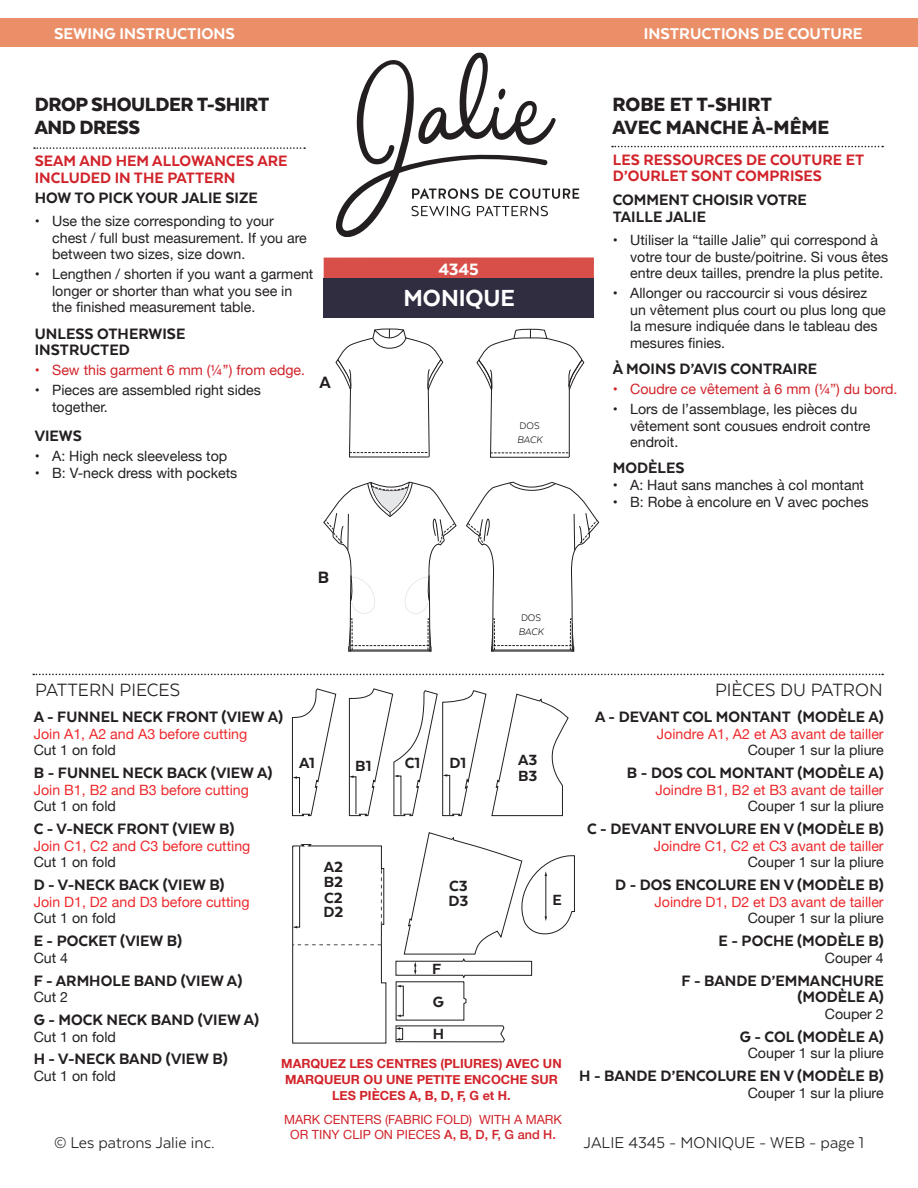
<style>
.page{position:relative;width:918px;height:1188px;background:#fff}
.page>*{position:absolute;margin:0;border:0;box-sizing:border-box;transform-origin:0 0}
.t1{font:800 26.85px "Texta";letter-spacing:-.005em;color:#fff}
.t2{font:900 22.05px/23.7px "Texta";color:#231f20}
.t3{font:900 22.05px/23.7px "Texta";letter-spacing:-.02em;color:#231f20}
.t4{font:20.55px "Texta";color:#231f20}
.t5{font:800 18.9px "Texta";color:#fff}
.t6{font:800 18.9px "Texta";color:#231f20}
.t7{font:18px "Texta";color:#231f20}
.t8{font:800 18px "Texta";color:#fff}
.t9{font:800 17.4px/16.6px "Texta";color:#231f20}
.t10{font:800 17.4px/16.6px "Texta";color:#d1232a}
.t11{font:800 16.95px/14.2px "Texta";color:#231f20}
.t12{font:14.25px/16.5px "Helvetica Neue";color:#231f20}
.t13{font:14.25px/16.5px "Helvetica Neue";color:#ee292c}
.t14{font:14.25px "Helvetica Neue";color:#d1232a}
.t15{font:700 12.6px/15.8px "Helvetica Neue";color:#d1232a;text-align:center}
.t16{font:12.6px/15.8px "Helvetica Neue";color:#d1232a;text-align:center}
.t17{font:italic 11.1px/13.2px "Texta";letter-spacing:-.01em;color:#231f20}
.s1{font-style:normal}
.s2{color:#ee292c}
.s3{color:#231f20}
.s4{font-weight:500}
</style>
<div class="page">
<div style="left:0;top:18px;width:918px;height:29px;background:#eb8f68"></div>
<svg style="left:336px;top:328px;width:107px;height:130px"></svg>
<svg style="left:477px;top:329px;width:107px;height:129px"></svg>
<svg style="left:323px;top:481px;width:134px;height:171px"></svg>
<svg style="left:466px;top:481px;width:133px;height:171px"></svg>
<div style="left:324px;top:257px;width:270px;height:21px;background:#d84f4a"></div>
<svg style="left:34px;top:147px;width:271px;height:2px"></svg>
<svg style="left:612px;top:146px;width:271px;height:1px"></svg>
<div style="left:324px;top:278px;width:270px;height:40px;background:#302d41"></div>
<svg style="left:336px;top:52px;width:243px;height:185px"></svg>
<svg style="left:33px;top:674px;width:850px;height:1px"></svg>
<svg style="left:292px;top:844px;width:95px;height:200px"></svg>
<svg style="left:292px;top:688px;width:45px;height:129px"></svg>
<svg style="left:349px;top:688px;width:220px;height:129px"></svg>
<svg style="left:395px;top:832px;width:180px;height:211px"></svg>
<p class="t8" style="left:54px;top:25px;width:182px">SEWING INSTRUCTIONS</p>
<p class="t8" style="left:644px;top:25px;width:220px">INSTRUCTIONS DE COUTURE</p>
<p class="t3" style="left:35px;top:92px;width:236px">DROP SHOULDER T-SHIRT<br>AND DRESS</p>
<p class="t10" style="left:35px;top:153px;width:254px">SEAM AND HEM ALLOWANCES ARE<br>INCLUDED IN THE PATTERN</p>
<p class="t9" style="left:35px;top:189px;width:225px">HOW TO PICK YOUR JALIE SIZE</p>
<p class="t12" style="left:52px;top:214px;width:256px;text-indent:-17px">• Use the size corresponding to your chest / full bust measurement. If you are between two sizes, size down.</p>
<p class="t12" style="left:52px;top:267px;width:263px;text-indent:-17px">• Lengthen / shorten if you want a garment longer or shorter than what you see in the finished measurement table.</p>
<p class="t9" style="left:35px;top:325px;width:152px">UNLESS OTHERWISE<br>INSTRUCTED</p>
<p class="t14" style="left:35px;top:360px;width:272px">• Sew this garment 6 mm (¼’’) from edge.</p>
<p class="t12" style="left:52px;top:383px;width:210px;text-indent:-17px">• Pieces are assembled right sides together.</p>
<p class="t9" style="left:35px;top:427px;width:49px">VIEWS</p>
<p class="t12" style="left:35px;top:449px;width:194px">• A: High neck sleeveless top</p>
<p class="t12" style="left:35px;top:465px;width:204px">• B: V-neck dress with pockets</p>
<p class="t6" style="left:319px;top:372px;width:13px">A</p>
<p class="t4" style="left:35px;top:679px;width:146px">PATTERN PIECES</p>
<p class="t6" style="left:318px;top:568px;width:13px">B</p>
<p class="t5" style="left:438px;top:260px;width:42px">4345</p>
<p class="t1" style="left:403px;top:284px;width:113px">MONIQUE</p>
<p class="t17" style="left:517px;top:419px;width:27px"><span class="s1">DOS<br></span>BACK</p>
<p class="t17" style="left:518px;top:611px;width:27px"><span class="s1">DOS<br></span>BACK</p>
<p class="t2" style="left:612px;top:92px;width:219px">ROBE ET T-SHIRT<br>AVEC MANCHE À-MÊME</p>
<p class="t10" style="left:613px;top:151px;width:253px">LES RESSOURCES DE COUTURE ET<br>D’OURLET SONT COMPRISES</p>
<p class="t9" style="left:613px;top:191px;width:196px">COMMENT CHOISIR VOTRE<br>TAILLE JALIE</p>
<p class="t12" style="left:630px;top:232px;width:260px;text-indent:-17px">• Utiliser la “taille Jalie” qui correspond à votre tour de buste/poitrine. Si vous êtes entre deux tailles, prendre la plus petite.</p>
<p class="t12" style="left:630px;top:286px;width:257px;text-indent:-17px">• Allonger ou raccourcir si vous désirez un vêtement plus court ou plus long que la mesure indiquée dans le tableau des mesures finies.</p>
<p class="t9" style="left:613px;top:360px;width:206px">À MOINS D’AVIS CONTRAIRE</p>
<p class="t14" style="left:613px;top:379px;width:286px">• Coudre ce vêtement à 6 mm (¼”) du bord<span class="s2">.</span></p>
<p class="t12" style="left:630px;top:402px;width:242px;text-indent:-17px">• Lors de l’assemblage, les pièces du vêtement sont cousues endroit contre endroit.</p>
<p class="t9" style="left:613px;top:460px;width:73px">MODÈLES</p>
<p class="t12" style="left:613px;top:478px;width:253px">• A: Haut sans manches à col montant</p>
<p class="t12" style="left:613px;top:495px;width:257px">• B: Robe à encolure en V avec poches</p>
<p class="t4" style="left:715px;top:679px;width:169px">PIÈCES DU PATRON</p>
<p class="t9" style="left:595px;top:708px;width:290px">A - DEVANT COL MONTANT (MODÈLE A)</p>
<p class="t13" style="left:657px;top:726px;width:228px;text-align:right">Joindre A1, A2 et A3 avant de tailler<br><span class="s3">Couper 1 sur la pliure</span></p>
<p class="t9" style="left:627px;top:764px;width:258px">B - DOS COL MONTANT (MODÈLE A)</p>
<p class="t13" style="left:655px;top:782px;width:230px;text-align:right">Joindre B1, B2 et B3 avant de tailler<br><span class="s3">Couper 1 sur la pliure</span></p>
<p class="t9" style="left:587px;top:820px;width:298px">C - DEVANT ENVOLURE EN V (MODÈLE B)</p>
<p class="t13" style="left:654px;top:838px;width:231px;text-align:right">Joindre C1, C2 et C3 avant de tailler<br><span class="s3">Couper 1 sur la pliure</span></p>
<p class="t9" style="left:615px;top:876px;width:270px">D - DOS ENCOLURE EN V (MODÈLE B)</p>
<p class="t13" style="left:655px;top:894px;width:231px;text-align:right">Joindre D1, D2 et D3 avant de tailler<br><span class="s3">Couper 1 sur la pliure</span></p>
<p class="t9" style="left:719px;top:932px;width:167px">E - POCHE (MODÈLE B)</p>
<p class="t12" style="left:825px;top:950px;width:60px">Couper 4</p>
<p class="t9" style="left:682px;top:972px;width:204px;text-align:right">F - BANDE D’EMMANCHURE (MODÈLE A)</p>
<p class="t12" style="left:825px;top:1006px;width:60px">Couper 2</p>
<p class="t9" style="left:740px;top:1028px;width:145px">G - COL (MODÈLE A)</p>
<p class="t12" style="left:748px;top:1046px;width:138px">Couper 1 sur la pliure</p>
<p class="t9" style="left:579px;top:1067px;width:306px">H - BANDE D’ENCOLURE EN V (MODÈLE B)</p>
<p class="t12" style="left:748px;top:1085px;width:138px">Couper 1 sur la pliure</p>
<p class="t9" style="left:34px;top:708px;width:251px">A - FUNNEL NECK FRONT (VIEW A)</p>
<p class="t13" style="left:34px;top:726px;width:215px">Join A1, A2 and A3 before cutting<br><span class="s3">Cut 1 on fold</span></p>
<p class="t9" style="left:34px;top:764px;width:240px">B - FUNNEL NECK BACK (VIEW A)</p>
<p class="t13" style="left:34px;top:782px;width:217px">Join B1, B2 and B3 before cutting<br><span class="s3">Cut 1 on fold</span></p>
<p class="t9" style="left:34px;top:820px;width:202px">C - V-NECK FRONT (VIEW B)</p>
<p class="t13" style="left:34px;top:838px;width:218px">Join C1, C2 and C3 before cutting<br><span class="s3">Cut 1 on fold</span></p>
<p class="t9" style="left:34px;top:876px;width:192px">D - V-NECK BACK (VIEW B)</p>
<p class="t13" style="left:34px;top:894px;width:218px">Join D1, D2 and D3 before cutting<br><span class="s3">Cut 1 on fold</span></p>
<p class="t9" style="left:34px;top:932px;width:150px">E - POCKET (VIEW B)</p>
<p class="t12" style="left:34px;top:950px;width:36px">Cut 4</p>
<p class="t9" style="left:34px;top:972px;width:210px">F - ARMHOLE BAND (VIEW A)</p>
<p class="t12" style="left:34px;top:990px;width:36px">Cut 2</p>
<p class="t9" style="left:34px;top:1011px;width:227px">G - MOCK NECK BAND (VIEW A)</p>
<p class="t12" style="left:34px;top:1029px;width:84px">Cut 1 on fold</p>
<p class="t9" style="left:34px;top:1051px;width:196px">H - V-NECK BAND (VIEW B)</p>
<p class="t12" style="left:34px;top:1068px;width:84px">Cut 1 on fold</p>
<p class="t11" style="left:299px;top:755px;width:17px">A1</p>
<p class="t11" style="left:355px;top:758px;width:18px">B1</p>
<p class="t11" style="left:518px;top:753px;width:21px">A3</p>
<p class="t11" style="left:405px;top:755px;width:17px">C1</p>
<p class="t11" style="left:450px;top:755px;width:18px">D1</p>
<p class="t11" style="left:518px;top:768px;width:21px">B3</p>
<p class="t11" style="left:324px;top:860px;width:21px">A2</p>
<p class="t11" style="left:324px;top:875px;width:21px">B2</p>
<p class="t11" style="left:449px;top:879px;width:20px">C3</p>
<p class="t11" style="left:323px;top:890px;width:22px">C2<br>D2</p>
<p class="t11" style="left:448px;top:894px;width:22px">D3</p>
<p class="t11" style="left:553px;top:892px;width:11px">E</p>
<p class="t11" style="left:432px;top:961px;width:11px">F</p>
<p class="t11" style="left:433px;top:994px;width:13px">G</p>
<p class="t11" style="left:433px;top:1027px;width:13px">H</p>
<p class="t15" style="left:281px;top:1056px;width:282px">MARQUEZ LES CENTRES (PLIURES) AVEC UN<br>MARQUEUR OU UNE PETITE ENCOCHE SUR<br>LES PIÈCES A, B, D, F, G et H.</p>
<p class="t16" style="left:284px;top:1112px;width:279px">MARK CENTERS (FABRIC FOLD) WITH A MARK<br>OR TINY CLIP ON PIECES <span class="s4">A, B, D, F, G and H.</span></p>
<p class="t7" style="left:54px;top:1133px;width:162px">© Les patrons Jalie inc.</p>
<p class="t7" style="left:584px;top:1133px;width:282px">JALIE 4345 - MONIQUE - WEB - page 1</p>
</div>
